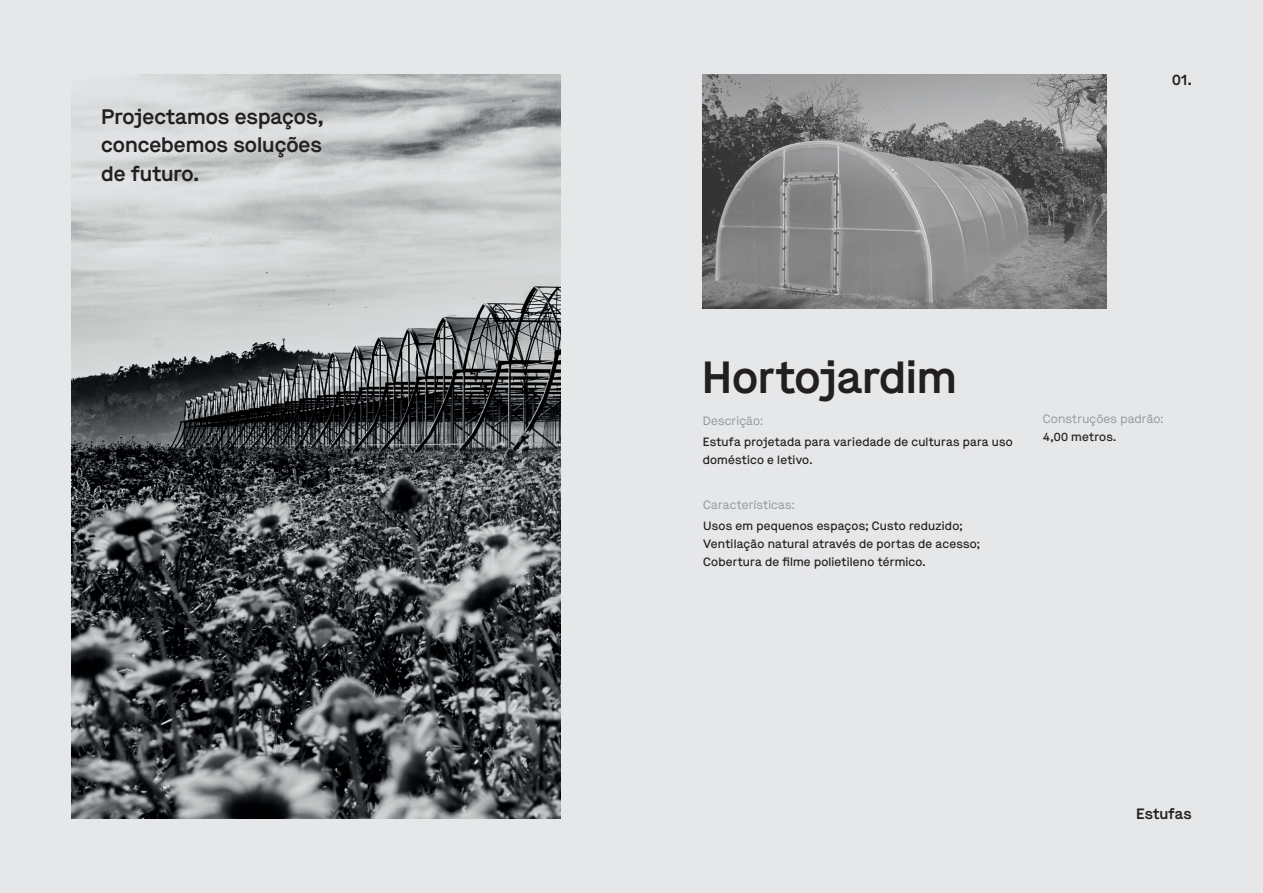
<style>
.page{position:relative;width:1263px;height:893px;background:#fff}
.page>*{position:absolute;margin:0;border:0;box-sizing:border-box;transform-origin:0 0}
.t1{font:600 45px "Maison";letter-spacing:-.01em;color:#231f20}
.t2{font:600 21px/28.5px "Maison";color:#231f20;text-align:justify}
.t3{font:600 15px "Maison";letter-spacing:.01em;color:#231f20}
.t4{font:500 12px/18px "Maison";letter-spacing:.015em;color:#231f20}
.t5{font:12px "Maison";letter-spacing:.015em;color:#939598}
</style>
<div class="page">
<div style="left:631px;top:0;width:632px;height:893px;background:#e6e7e9"></div>
<img style="left:703px;top:74px;width:404px;height:234px">
<div style="left:0;top:0;width:631px;height:893px;background:#e6e7e9"></div>
<img style="left:71px;top:74px;width:489px;height:745px">
<h2 class="t2" style="left:101px;top:101px;width:224px">Projectamos espaços, concebemos soluções de futuro.</h2>
<p class="t3" style="left:1172px;top:69px;width:21px">01.</p>
<h1 class="t1" style="left:702px;top:345px;width:256px">Hortojardim</h1>
<p class="t5" style="left:703px;top:413px;width:62px">Descrição:</p>
<p class="t4" style="left:703px;top:433px;width:312px">Estufa projetada para variedade de culturas para uso doméstico e letivo.</p>
<p class="t5" style="left:703px;top:496px;width:93px">Características:</p>
<p class="t4" style="left:703px;top:516px;width:278px">Usos em pequenos espaços; Custo reduzido;<br>Ventilação natural através de portas de acesso;<br>Cobertura de filme polietileno térmico.</p>
<p class="t5" style="left:1043px;top:411px;width:122px">Construções padrão:</p>
<p class="t4" style="left:1043px;top:428px;width:75px">4,00 metros.</p>
<p class="t3" style="left:1136px;top:803px;width:57px">Estufas</p>
</div>
